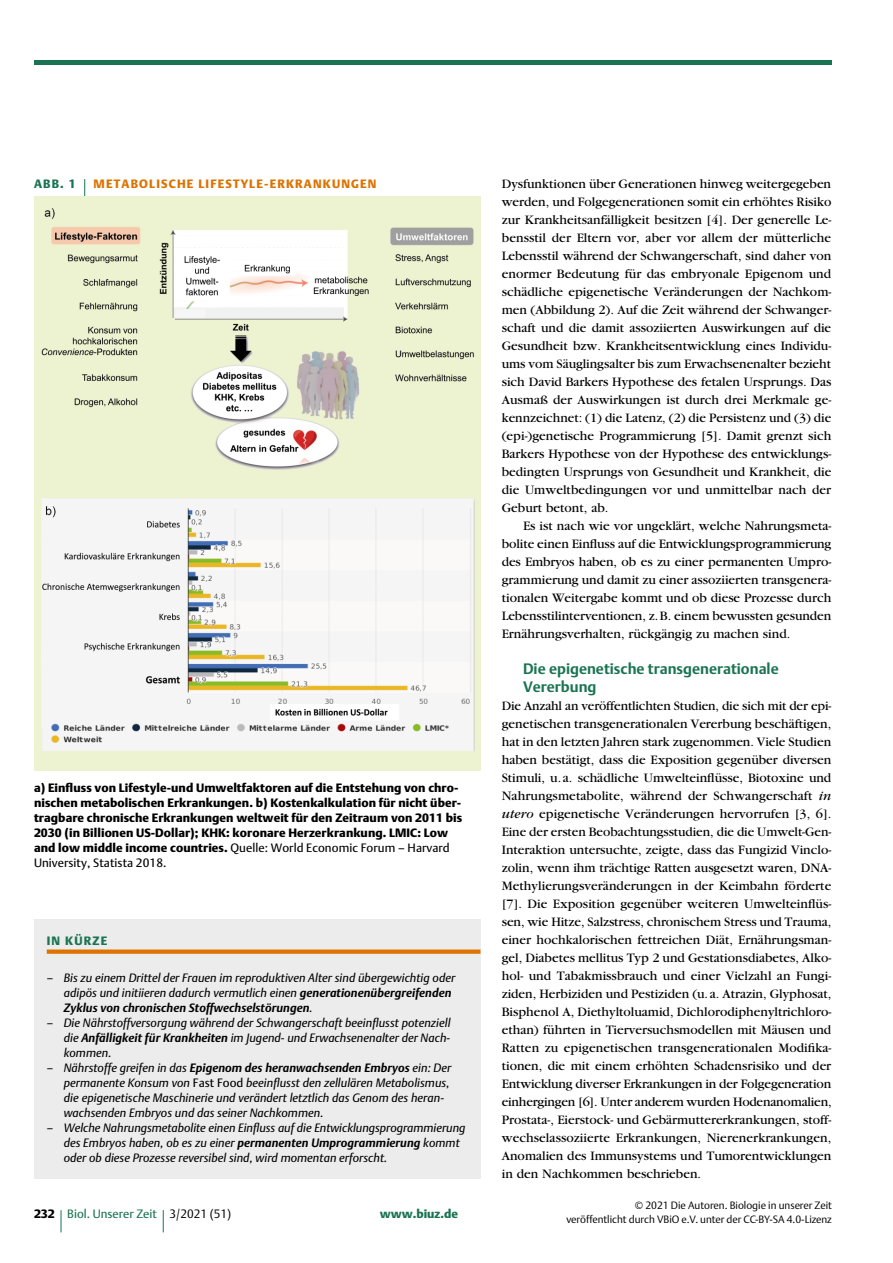
<style>
.page{position:relative;width:893px;height:1263px;background:#fff}
.page>*{position:absolute;margin:0;border:0;box-sizing:border-box;transform-origin:0 0}
.t1{font:700 15px/18px "DTL Argo T";color:#1a7452}
.t2{font:13.5px/18px "Garamond";color:#000;text-align:justify}
.t3{font:italic 12px/15px "DTL Argo T";letter-spacing:.005em;color:#000}
.t4{font:12px/15px "DTL Argo T Black";letter-spacing:.005em;color:#000}
.t5{font:12px/15px "DTL Argo T";letter-spacing:.005em;color:#000}
.t6{font:12px "DTL Argo T Black";letter-spacing:.1em;color:#dd7300}
.t7{font:12px "DTL Argo T";color:#1a7452}
.t8{font:12px "DTL Argo T Black";letter-spacing:.1em;color:#1a7452}
.t9{font:12px "DTL Argo T Black";color:#1a7452}
.t10{font:10.5px/13.5px "DTL Argo T Light";color:#000;text-align:right}
.s1{font-family:"DTL Argo T Black"}
.s2{font-weight:700}
.s3{font-style:normal}
.s4{font-style:italic}
.s5{font-family:"DTL Argo T Black";color:#000}
.s6{font-family:"DTL Argo T Light";color:#000}
</style>
<div class="page">
<svg style="left:61px;top:1210px;width:1px;height:22px"></svg>
<svg style="left:163px;top:1210px;width:1px;height:22px"></svg>
<hr style="left:34px;top:60px;width:797px;height:4px;background:#1a7452">
<div style="left:34px;top:919px;width:446px;height:259px;background:#ececec"></div>
<div style="left:47px;top:949px;width:433px;height:5px;background:#dd7300"></div>
<svg style="left:84px;top:179px;width:1px;height:17px"></svg>
<img style="left:34px;top:196px;width:446px;height:574px">
<p class="t8" style="left:34px;top:176px;width:43px">ABB. 1</p>
<p class="t6" style="left:94px;top:176px;width:284px">METABOLISCHE LIFESTYLE-ERKRANKUNGEN</p>
<p class="t4" style="left:34px;top:780px;width:430px">a) Einfluss von Lifestyle-und Umweltfaktoren auf die Entstehung von chro&shy;nischen metabolischen Erkrankungen. b) Kostenkalkulation für nicht über&shy;tragbare chronische Erkrankungen weltweit für den Zeitraum von 2011 bis 2030 (in Billionen US-Dollar); KHK: koronare Herzerkrankung. LMIC: Low</p>
<p class="t5" style="left:34px;top:840px;width:417px"><span class="s1">and low middle income countries.</span> Quelle: World Economic Forum – Harvard<br>University, Statista 2018.</p>
<p class="t8" style="left:47px;top:934px;width:62px">IN KÜRZE</p>
<p class="t3" style="left:64px;top:970px;width:393px;text-indent:-17px">– Bis zu einem Drittel der Frauen im reproduktiven Alter sind übergewichtig oder adipös und initiieren dadurch vermutlich einen <span class="s2">generationenübergreifenden<br>Zyklus von chronischen Stoffwechselstörungen</span>.</p>
<p class="t3" style="left:64px;top:1015px;width:388px;text-align:justify;text-indent:-17px">– Die Nährstoffversorgung während der Schwangerschaft beeinflusst potenziell die <span class="s2">Anfälligkeit für Krankheiten</span> im Jugend- und Erwachsenenalter der Nach&shy;kommen.</p>
<p class="t3" style="left:64px;top:1060px;width:389px;text-indent:-17px">– Nährstoffe greifen in das <span class="s2">Epigenom des heranwachsenden Embryos</span> ein: Der permanente Konsum von <span class="s3">Fast Food</span> beeinflusst den zellulären Metabolismus, die epigenetische Maschinerie und verändert letztlich das Genom des heran&shy;wachsenden Embryos und das seiner Nachkommen.</p>
<p class="t3" style="left:64px;top:1120px;width:403px;text-indent:-17px">– Welche Nahrungsmetabolite einen Einfluss auf die Entwicklungsprogrammierung des Embryos haben, ob es zu einer <span class="s2">permanenten Umprogrammierung</span> kommt oder ob diese Prozesse reversibel sind, wird momentan erforscht.</p>
<p class="t2" style="left:502px;top:175px;width:331px">Dysfunktionen über Generationen hinweg weitergegeben werden, und Folgegenerationen somit ein erhöhtes Risiko zur Krankheitsanfälligkeit besitzen [4]. Der generelle Le&shy;bensstil der Eltern vor, aber vor allem der mütterliche Lebensstil während der Schwangerschaft, sind daher von enormer Bedeutung für das embryonale Epigenom und schädliche epigenetische Veränderungen der Nachkom&shy;men (Abbildung 2). Auf die Zeit während der Schwanger&shy;schaft und die damit assoziierten Auswirkungen auf die Gesundheit bzw. Krankheitsentwicklung eines Individu&shy;ums vom Säuglingsalter bis zum Erwachsenenalter bezieht sich David Barkers Hypothese des fetalen Ursprungs. Das Ausmaß der Auswirkungen ist durch drei Merkmale ge&shy;kennzeichnet: (1) die Latenz, (2) die Persistenz und (3) die (epi-)genetische Programmierung [5]. Damit grenzt sich Barkers Hypothese von der Hypothese des entwicklungs&shy;bedingten Ursprungs von Gesundheit und Krankheit, die die Umweltbedingungen vor und unmittelbar nach der Geburt betont, ab.</p>
<p class="t2" style="left:502px;top:517px;width:331px;text-indent:21px">Es ist nach wie vor ungeklärt, welche Nahrungsmeta&shy;bolite einen Einfluss auf die Entwicklungsprogrammierung des Embryos haben, ob es zu einer permanenten Umpro&shy;grammierung und damit zu einer assoziierten transgenera&shy;tionalen Weitergabe kommt und ob diese Prozesse durch Lebensstilinterventionen, z.B. einem bewussten gesunden Ernährungsverhalten, rückgängig zu machen sind.</p>
<p class="t1" style="left:523px;top:660px;width:257px">Die epigenetische transgenerationale<br>Vererbung</p>
<p class="t2" style="left:502px;top:697px;width:331px">Die Anzahl an veröffentlichten Studien, die sich mit der epi&shy;genetischen transgenerationalen Vererbung beschäftigen, hat in den letzten Jahren stark zugenommen. Viele Studien haben bestätigt, dass die Exposition gegenüber diversen Stimuli, u. a. schädliche Umwelteinflüsse, Biotoxine und Nahrungsmetabolite, während der Schwangerschaft <span class="s4">in utero</span> epigenetische Veränderungen hervorrufen [3, 6].<br>Eine der ersten Beobachtungsstudien, die die Umwelt-Gen-Interaktion untersuchte, zeigte, dass das Fungizid Vinclo&shy;zolin, wenn ihm trächtige Ratten ausgesetzt waren, DNA-Methylierungsveränderungen in der Keimbahn förderte [7]. Die Exposition gegenüber weiteren Umwelteinflüs&shy;sen, wie Hitze, Salzstress, chronischem Stress und Trauma, einer hochkalorischen fettreichen Diät, Ernährungsman&shy;gel, Diabetes mellitus Typ 2 und Gestationsdiabetes, Alko&shy;hol- und Tabakmissbrauch und einer Vielzahl an Fungi&shy;ziden, Herbiziden und Pestiziden (u. a. Atrazin, Glyphosat, Bisphenol A, Diethyltoluamid, Dichlorodiphenyltrichloro&shy;ethan) führten in Tierversuchsmodellen mit Mäusen und Ratten zu epigenetischen transgenerationalen Modifika&shy;tionen, die mit einem erhöhten Schadensrisiko und der Entwicklung diverser Erkrankungen in der Folgegeneration einhergingen [6]. Unter anderem wurden Hodenanomalien, Prostata-, Eierstock- und Gebärmuttererkrankungen, stoff&shy;wechselassoziierte Erkrankungen, Nierenerkrankungen, Anomalien des Immunsystems und Tumorentwicklungen in den Nachkommen beschrieben.</p>
<p class="t7" style="left:34px;top:1207px;width:199px"><span class="s5">232</span> Biol. Unserer Zeit <span class="s6">3/2021 (51)</span></p>
<p class="t9" style="left:380px;top:1207px;width:80px">www.biuz.de</p>
<p class="t10" style="left:566px;top:1199px;width:267px">© 2021 Die Autoren. Biologie in unserer Zeit<br>veröffentlicht durch VBiO e.V. unter der CC-BY-SA 4.0-Lizenz</p>
</div>
